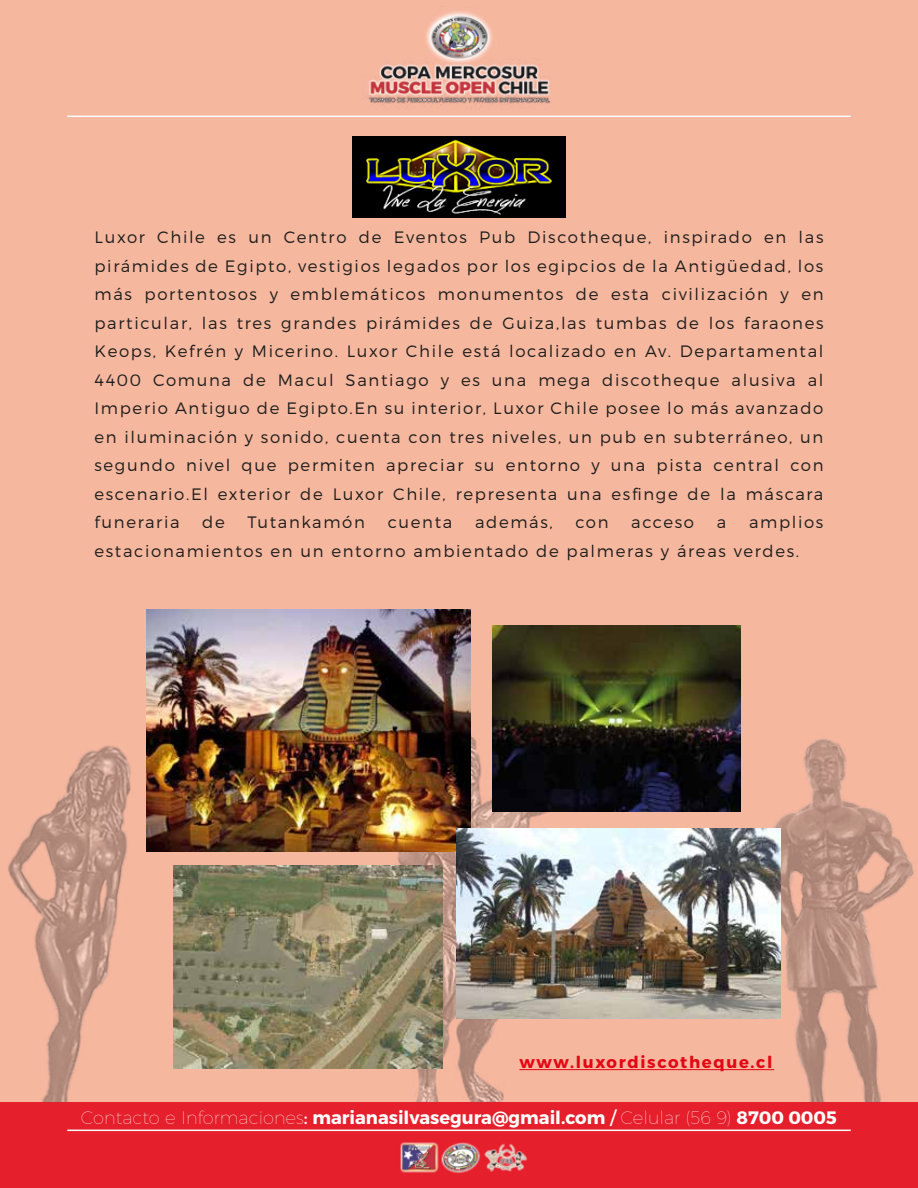
<style>
.page{position:relative;width:918px;height:1188px;background:#f6b79f}
.page>*{position:absolute;margin:0;border:0;box-sizing:border-box;transform-origin:0 0}
.t1{font:700 18px "Montserrat";color:#fff}
.t2{font:300 16.5px/28.5px "Montserrat";letter-spacing:.1em;color:#1d1d1b;text-align:justify}
.t3{font:700 16.5px "Montserrat";letter-spacing:.1em;color:#e30613}
.s1{font-weight:100}
.s2{font-weight:400}
</style>
<div class="page">
<img style="left:353px;top:11px;width:212px;height:105px">
<hr style="left:67px;top:116px;width:784px;height:1px;background:#fff">
<img style="left:261px;top:609px;width:347px;height:494px">
<img style="left:608px;top:625px;width:310px;height:478px">
<img style="left:0;top:745px;width:261px;height:358px">
<div style="left:0;top:1103px;width:918px;height:85px;background:#e51f2b"></div>
<hr style="left:67px;top:1130px;width:784px;height:1px;background:#fff">
<img style="left:388px;top:874px;width:278px;height:299px">
<img style="left:353px;top:136px;width:212px;height:82px">
<img style="left:146px;top:609px;width:324px;height:242px">
<img style="left:493px;top:626px;width:248px;height:186px">
<img style="left:173px;top:865px;width:269px;height:203px">
<img style="left:457px;top:828px;width:324px;height:191px">
<hr style="left:519px;top:1069px;width:255px;height:1px;background:#e30613">
<p class="t2" style="left:94px;top:223px;width:731px">Luxor Chile es un Centro de Eventos Pub Discotheque, inspirado en las pirámides de Egipto, vestigios legados por los egipcios de la Antigüedad, los más portentosos y emblemáticos monumentos de esta civilización y en particular, las tres grandes pirámides de Guiza,las tumbas de los faraones Keops, Kefrén y Micerino. Luxor Chile está localizado en Av. Departamental 4400 Comuna de Macul Santiago y es una mega discotheque alusiva al Imperio Antiguo de Egipto.En su interior, Luxor Chile posee lo más avanzado en iluminación y sonido, cuenta con tres niveles, un pub en subterráneo, un segundo nivel que permiten apreciar su entorno y una pista central con escenario.El exterior de Luxor Chile, representa una esfinge de la máscara funeraria</p>
<p class="t2" style="left:202px;top:508px;width:24px">de</p>
<p class="t2" style="left:248px;top:508px;width:119px">Tutankamón</p>
<p class="t2" style="left:388px;top:508px;width:66px">cuenta</p>
<p class="t2" style="left:475px;top:508px;width:79px">además,</p>
<p class="t2" style="left:575px;top:508px;width:35px">con</p>
<p class="t2" style="left:631px;top:508px;width:64px">acceso</p>
<p class="t2" style="left:717px;top:508px;width:11px">a</p>
<p class="t2" style="left:94px;top:508px;width:730px;text-indent:655px">amplios estacionamientos en un entorno ambientado de palmeras y áreas verdes.</p>
<p class="t3" style="left:519px;top:1052px;width:255px">www.luxordiscotheque.cl</p>
<p class="t1" style="left:81px;top:1106px;width:758px"><span class="s1">Contacto e Informaciones</span><span class="s2">:</span> marianasilvasegura@gmail.com <span class="s2">/</span> <span class="s1">Celular (56 9)</span> 8700 0005</p>
</div>
